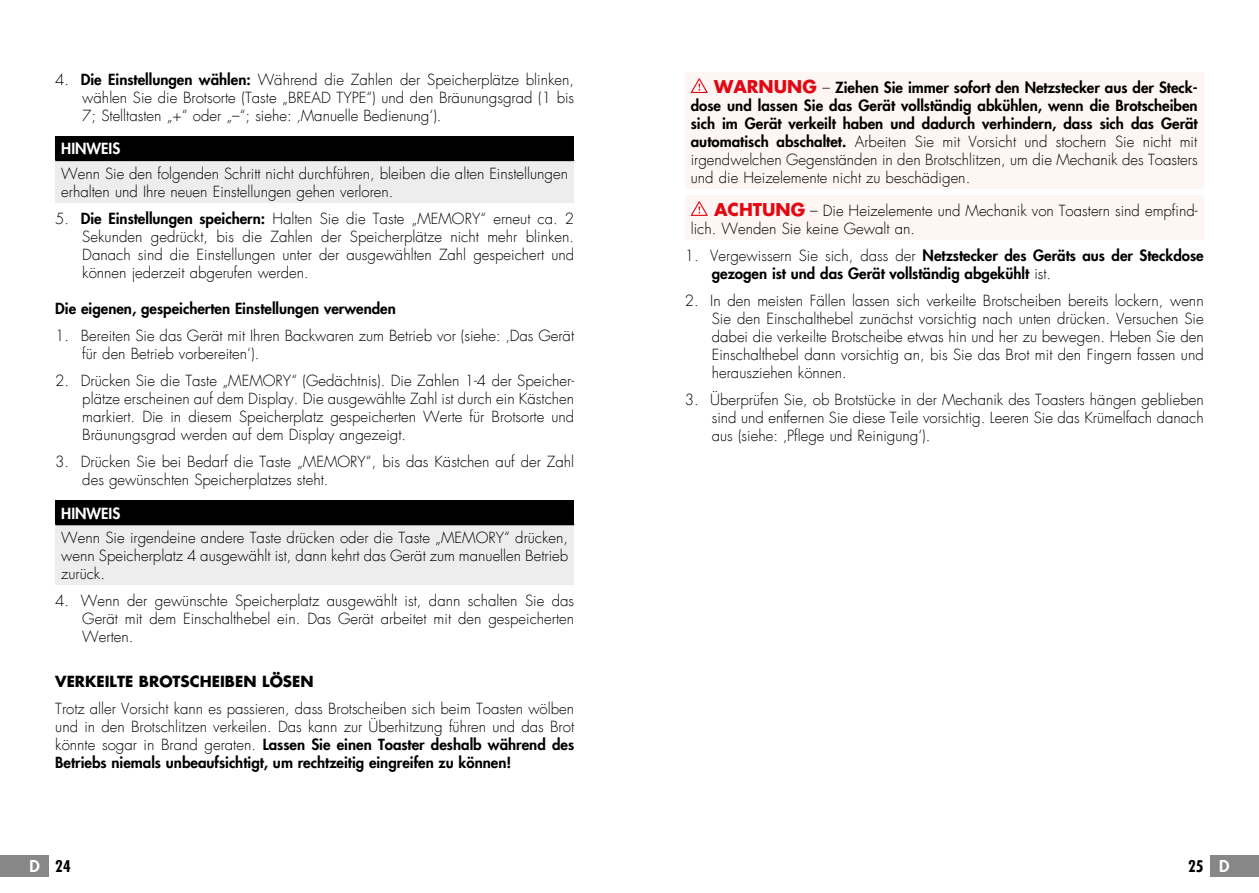
<style>
.page{position:relative;width:1259px;height:893px;background:#fff}
.page>*{position:absolute;margin:0;border:0;box-sizing:border-box;transform-origin:0 0}
.t1{font:700 condensed 15.75px "Futura LT";color:#000}
.t2{font:300 15px/18px "Futura LT";color:#000;text-align:justify}
.t3{font:800 15px/18px "Futura LT";color:#000;text-align:justify}
.t4{font:700 15px "Futura LT";color:#000}
.t5{font:800 15px "Futura LT";color:#fff}
.s1{font-weight:800}
.s2{font-weight:700;font-size:17.25px;color:#e30613}
.s3{font-weight:300}
.s4{font-weight:800;font-stretch:normal;font-size:16.05px;color:#fff}
</style>
<div class="page">
<svg style="left:0;top:856px;width:48px;height:21px"></svg>
<svg style="left:1210px;top:856px;width:49px;height:21px"></svg>
<div style="left:55px;top:136px;width:519px;height:24px;background:#000"></div>
<div style="left:55px;top:160px;width:519px;height:43px;background:#ededed"></div>
<hr style="left:55px;top:160px;width:519px;height:1px;background:#000">
<div style="left:55px;top:500px;width:519px;height:24px;background:#000"></div>
<div style="left:55px;top:524px;width:519px;height:61px;background:#ededed"></div>
<hr style="left:55px;top:524px;width:519px;height:1px;background:#000">
<div style="left:685px;top:72px;width:518px;height:117px;background:#fef6f2"></div>
<svg style="left:691px;top:78px;width:17px;height:15px"></svg>
<div style="left:685px;top:195px;width:518px;height:45px;background:#fef6f2"></div>
<svg style="left:691px;top:201px;width:17px;height:15px"></svg>
<p class="t2" style="left:82px;top:71px;width:493px;text-indent:-27px">4. <span class="s1">Die Einstellungen wählen:</span> Während die Zahlen der Speicherplätze blinken, wählen Sie die Brotsorte (Taste „BREAD TYPE“) und den Bräunungsgrad (1 bis 7; Stelltasten „+“ oder „–“; siehe: ‚Manuelle Bedienung‘).</p>
<p class="t5" style="left:61px;top:139px;width:60px">HINWEIS</p>
<p class="t2" style="left:61px;top:165px;width:508px">Wenn Sie den folgenden Schritt nicht durchführen, bleiben die alten Einstellungen erhalten und Ihre neuen Einstellungen gehen verloren.</p>
<p class="t2" style="left:82px;top:210px;width:493px;text-indent:-27px">5. <span class="s1">Die Einstellungen speichern:</span> Halten Sie die Taste „MEMORY“ erneut ca. 2<br>Sekunden gedrückt, bis die Zahlen der Speicherplätze nicht mehr blinken.<br>Danach sind die Einstellungen unter der ausgewählten Zahl gespeichert und können jederzeit abgerufen werden.</p>
<p class="t3" style="left:55px;top:299px;width:342px">Die eigenen, gespeicherten Einstellungen verwenden</p>
<p class="t2" style="left:82px;top:327px;width:493px;text-indent:-27px">1. Bereiten Sie das Gerät mit Ihren Backwaren zum Betrieb vor (siehe: ‚Das Gerät für den Betrieb vorbereiten‘).</p>
<p class="t2" style="left:82px;top:372px;width:493px;text-indent:-27px">2. Drücken Sie die Taste „MEMORY“ (Gedächtnis). Die Zahlen 1-4 der Speicher&shy;plätze erscheinen auf dem Display. Die ausgewählte Zahl ist durch ein Kästchen markiert. Die in diesem Speicherplatz gespeicherten Werte für Brotsorte und Bräunungsgrad werden auf dem Display angezeigt.</p>
<p class="t2" style="left:82px;top:453px;width:493px;text-indent:-27px">3. Drücken Sie bei Bedarf die Taste „MEMORY“, bis das Kästchen auf der Zahl des gewünschten Speicherplatzes steht.</p>
<p class="t5" style="left:61px;top:503px;width:60px">HINWEIS</p>
<p class="t2" style="left:61px;top:529px;width:508px">Wenn Sie irgendeine andere Taste drücken oder die Taste „MEMORY“ drücken, wenn Speicherplatz 4 ausgewählt ist, dann kehrt das Gerät zum manuellen Betrieb zurück.</p>
<p class="t2" style="left:82px;top:592px;width:493px;text-indent:-27px">4. Wenn der gewünschte Speicherplatz ausgewählt ist, dann schalten Sie das Gerät mit dem Einschalthebel ein. Das Gerät arbeitet mit den gespeicherten Werten.</p>
<p class="t4" style="left:55px;top:671px;width:260px">VERKEILTE BROTSCHEIBEN LÖSEN</p>
<p class="t2" style="left:55px;top:700px;width:520px">Trotz aller Vorsicht kann es passieren, dass Brotscheiben sich beim Toasten wölben und in den Brotschlitzen verkeilen. Das kann zur Überhitzung führen und das Brot könnte sogar in Brand geraten. <span class="s1">Lassen Sie einen Toaster deshalb während des Betriebs niemals unbeaufsichtigt, um rechtzeitig eingreifen zu können!</span></p>
<p class="t3" style="left:691px;top:78px;width:508px;text-indent:23px"><span class="s2">WARNUNG</span> <span class="s3">–</span> Ziehen Sie immer sofort den Netzstecker aus der Steck&shy;dose und lassen Sie das Gerät vollständig abkühlen, wenn die Brotscheiben sich im Gerät verkeilt haben und dadurch verhindern, dass sich das Gerät automatisch abschaltet. <span class="s3">Arbeiten Sie mit Vorsicht und stochern Sie nicht mit irgendwelchen Gegenständen in den Brotschlitzen, um die Mechanik des Toasters und die Heizelemente nicht zu beschädigen.</span></p>
<p class="t2" style="left:691px;top:202px;width:508px;text-indent:23px"><span class="s2">ACHTUNG</span> – Die Heizelemente und Mechanik von Toastern sind empfind&shy;lich. Wenden Sie keine Gewalt an.</p>
<p class="t3" style="left:712px;top:246px;width:493px;text-indent:-27px"><span class="s3">1. Vergewissern Sie sich, dass der</span> Netzstecker des Geräts aus der Steckdose gezogen ist und das Gerät vollständig abgekühlt <span class="s3">ist.</span></p>
<p class="t2" style="left:712px;top:292px;width:493px;text-indent:-27px">2. In den meisten Fällen lassen sich verkeilte Brotscheiben bereits lockern, wenn Sie den Einschalthebel zunächst vorsichtig nach unten drücken. Versuchen Sie dabei die verkeilte Brotscheibe etwas hin und her zu bewegen. Heben Sie den Einschalthebel dann vorsichtig an, bis Sie das Brot mit den Fingern fassen und herausziehen können.</p>
<p class="t2" style="left:712px;top:391px;width:493px;text-indent:-27px">3. Überprüfen Sie, ob Brotstücke in der Mechanik des Toasters hängen geblieben sind und entfernen Sie diese Teile vorsichtig. Leeren Sie das Krümelfach danach aus (siehe: ‚Pflege und Reinigung‘).</p>
<p class="t1" style="left:30px;top:857px;width:43px"><span class="s4">D</span> 24</p>
<p class="t1" style="left:1188px;top:857px;width:43px">25 <span class="s4">D</span></p>
</div>
